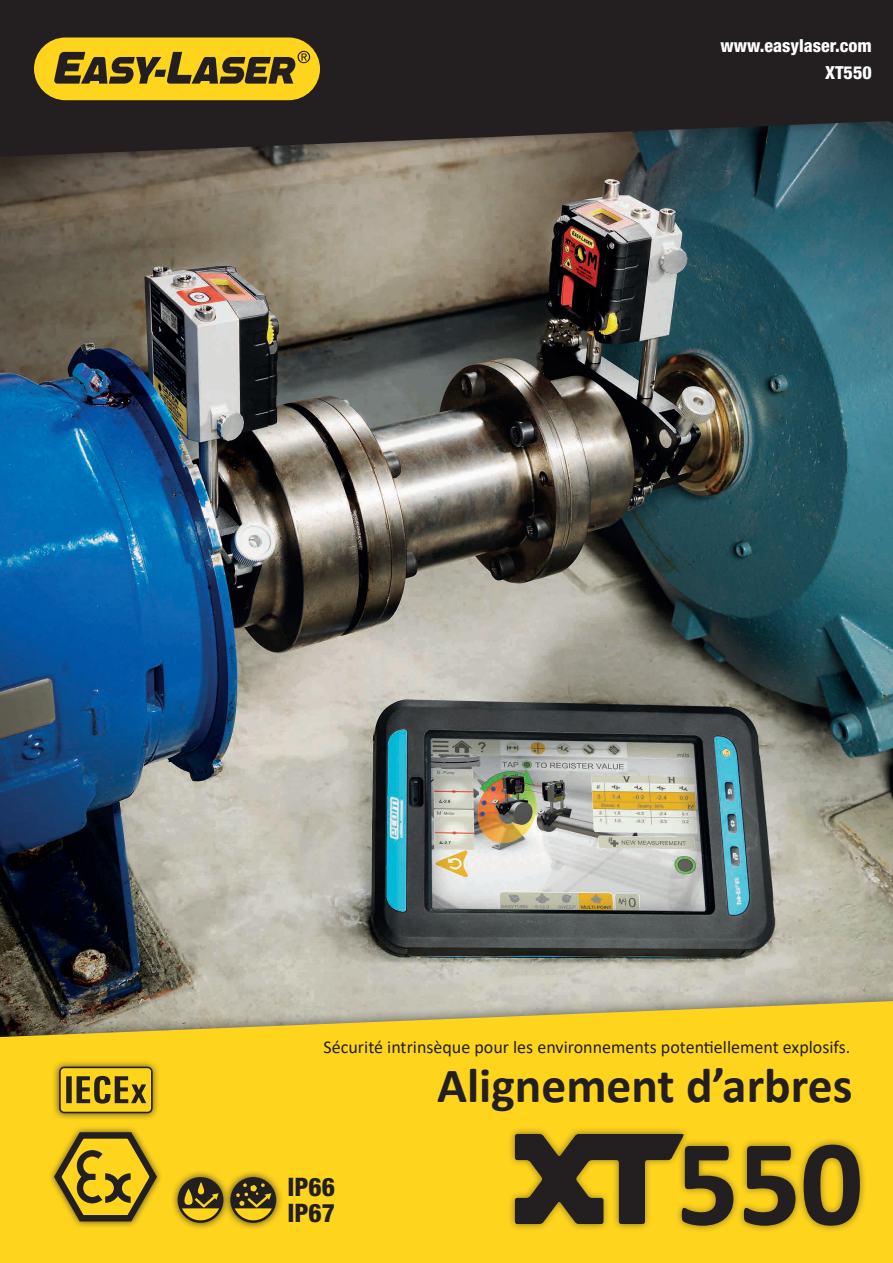
<style>
.page{position:relative;width:893px;height:1263px;background:#fff}
.page>*{position:absolute;margin:0;border:0;box-sizing:border-box;transform-origin:0 0}
.t1{font:700 49.5px "Calibri";color:#231f20}
.t2{font:800 condensed 25.5px "Helvetica Neue";color:#231f20}
.t3{font:18px "Calibri";color:#231f20}
.t4{font:800 condensed 18px "Helvetica Neue";color:#fff}
</style>
<div class="page">
<img style="left:0;top:169px;width:893px;height:820px">
<div style="left:0;top:989px;width:893px;height:274px;background:#231f20;opacity:.6"></div>
<svg style="left:0;top:1001px;width:893px;height:262px;background:#f4ce27"></svg>
<div style="left:0;top:0;width:893px;height:169px;background:#231f20;opacity:.6"></div>
<svg style="left:0;top:0;width:893px;height:157px;background:#282627"></svg>
<div style="left:34px;top:37px;width:286px;height:63px;background:#fed41d;border-radius:31px"></div>
<svg style="left:54px;top:51px;width:256px;height:33px"></svg>
<div style="left:223px;top:1170px;width:61px;height:60px;background:#231f20;opacity:.75"></div>
<div style="left:230px;top:1177px;width:46px;height:46px;background:#231f20;border-radius:50%"></div>
<svg style="left:235px;top:1183px;width:37px;height:37px"></svg>
<div style="left:170px;top:1170px;width:61px;height:60px;background:#231f20;opacity:.75"></div>
<div style="left:178px;top:1177px;width:45px;height:46px;background:#231f20;border-radius:50%"></div>
<svg style="left:179px;top:1182px;width:40px;height:38px"></svg>
<div style="left:508px;top:1127px;width:359px;height:106px;background:#231f20;opacity:.5"></div>
<svg style="left:515px;top:1134px;width:218px;height:92px;background:#79661e"></svg>
<svg style="left:744px;top:1146px;width:51px;height:80px;background:#76641e"></svg>
<svg style="left:804px;top:1145px;width:56px;height:81px;background:#705e1e"></svg>
<div style="left:48px;top:1125px;width:115px;height:103px;background:#231f20;opacity:.75"></div>
<svg style="left:54px;top:1132px;width:103px;height:89px;background:#b6981d"></svg>
<div style="left:52px;top:1059px;width:108px;height:61px;background:#231f20;opacity:.75"></div>
<div style="left:60px;top:1067px;width:92px;height:45px;background:#fed41d;border-radius:4px"></div>
<div style="left:59px;top:1067px;width:94px;height:46px;border:2px solid #231f20;border-radius:4px"></div>
<svg style="left:66px;top:1076px;width:80px;height:27px"></svg>
<p class="t4" style="left:720px;top:35px;width:153px">www.easylaser.com</p>
<p class="t4" style="left:825px;top:62px;width:48px">XT550</p>
<p class="t3" style="left:324px;top:1035px;width:528px">Sécurité intrinsèque pour les environnements potentiellement explosifs.</p>
<p class="t2" style="left:287px;top:1171px;width:49px">IP66</p>
<p class="t2" style="left:287px;top:1197px;width:49px">IP67</p>
<p class="t1" style="left:437px;top:1051px;width:417px">Alignement d’arbres</p>
</div>
